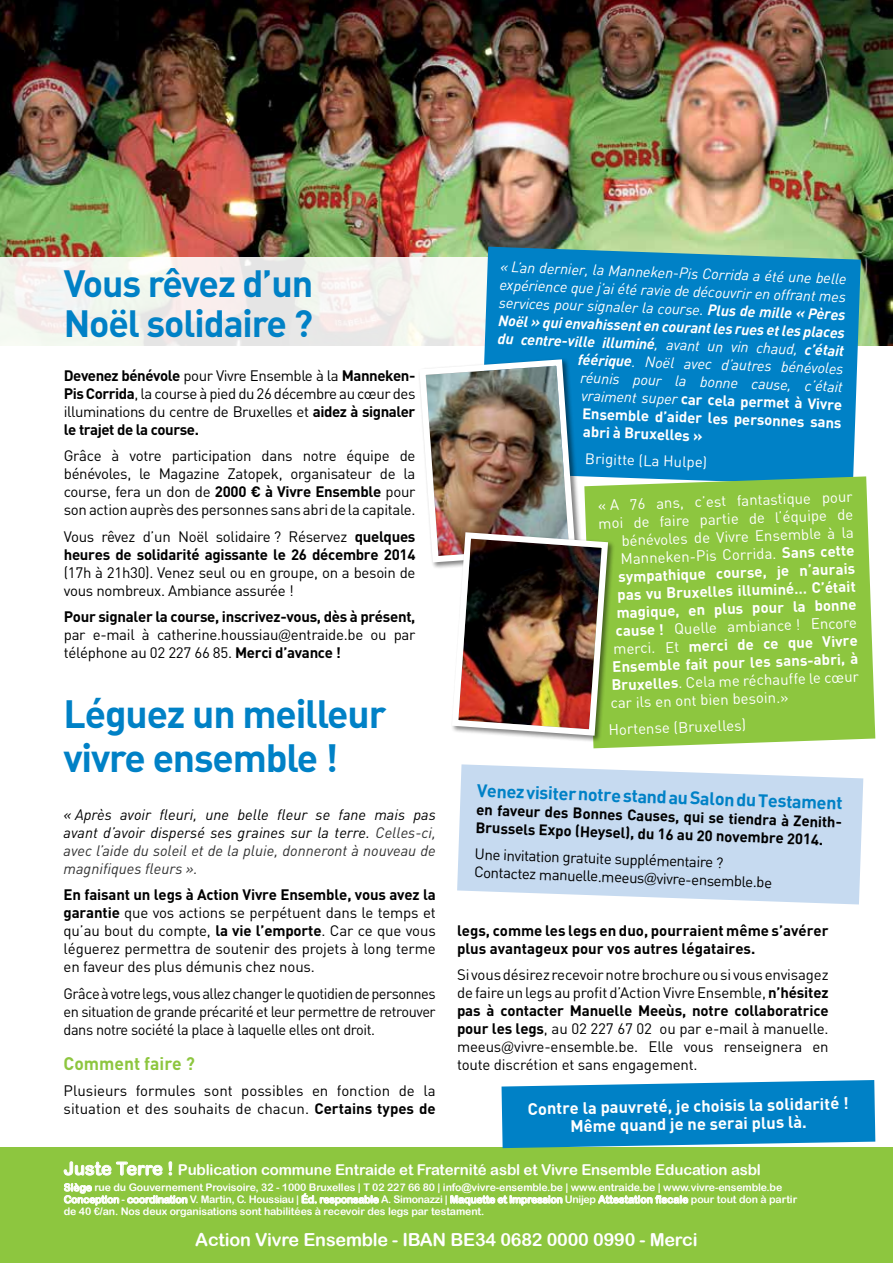
<style>
.page{position:relative;width:893px;height:1263px;background:#fff}
.page>*{position:absolute;margin:0;border:0;box-sizing:border-box;transform-origin:0 0}
.t1{font:39px "DIN Bold Alternate";letter-spacing:-.03em;color:#0081c6}
.t2{font:37.5px/40.5px "DIN Bold Alternate";letter-spacing:-.03em;color:#0081c6}
.t3{font:18px "Arial Rounded MT Bold";letter-spacing:-.01em;color:#fff}
.t4{font:700 18px "DIN";color:#0081c6}
.t5{font:700 18px "DIN";color:#8dc63f}
.t6{font:700 16.5px/18px "DIN";color:#fff;text-align:center}
.t7{font:15px/18px "DIN";letter-spacing:-.02em;color:#000;text-align:justify}
.t8{font:15px "DIN";color:#fff}
.t9{font:700 15px "DIN";color:#fff}
.t10{font:italic 15px "DIN";color:#fff}
.t11{font:700 15px/18px "DIN";color:#000}
.t12{font:italic 15px/18px "DIN";color:#000;text-align:justify}
.t13{font:italic 700 15px "DIN";color:#fff}
.t14{font:15px/18px "DIN";color:#000}
.t15{font:700 15px/18px "DIN";letter-spacing:-.02em;color:#000}
.t16{font:15px "Arial Rounded MT Bold";letter-spacing:-.01em;color:#fff}
.t17{font:10.5px/12px "Arial Rounded MT Bold";letter-spacing:-.01em;color:#fff}
.s1{font-weight:700}
.s2{font-weight:400}
.s3{font-family:"Dax";font-weight:500}
.s4{color:#323232}
.s5{font-weight:400;font-style:italic}
.s6{font-size:18px}
</style>
<div class="page">
<div style="left:0;top:1147px;width:893px;height:116px;background:#8dc63f"></div>
<svg style="left:64px;top:1161px;width:98px;height:14px"></svg>
<svg style="left:169px;top:1161px;width:3px;height:15px"></svg>
<svg style="left:64px;top:1183px;width:55px;height:23px"></svg>
<svg style="left:127px;top:1195px;width:61px;height:9px"></svg>
<svg style="left:302px;top:1193px;width:77px;height:13px"></svg>
<svg style="left:450px;top:1195px;width:112px;height:11px"></svg>
<svg style="left:598px;top:1195px;width:90px;height:9px"></svg>
<img style="left:0;top:0;width:893px;height:345px">
<svg style="left:0;top:257px;width:480px;height:89px;fill:#f3f1ed"></svg>
<div style="left:480px;top:247px;width:381px;height:229px;background:#0081c6"></div>
<div style="left:593px;top:476px;width:282px;height:272px;background:#8dc63f"></div>
<div style="left:451px;top:531px;width:164px;height:212px;background:#000;opacity:.5"></div>
<img style="left:419px;top:356px;width:192px;height:383px">
<svg style="left:501px;top:1080px;width:374px;height:68px;background:#178cc9"></svg>
<svg style="left:457px;top:764px;width:406px;height:140px;background:#cddef1"></svg>
<h2 class="t2" style="left:64px;top:261px;width:251px">Vous rêvez d’un<br>Noël solidaire ?</h2>
<p class="t7" style="left:64px;top:366px;width:353px"><span class="s1">Devenez bénévole</span> pour Vivre Ensemble à la <span class="s1">Manneken-Pis Corrida</span>, la course à pied du 26 décembre au cœur des illuminations du centre de Bruxelles et <span class="s1">aidez à signaler le trajet de la course.</span></p>
<p class="t7" style="left:64px;top:447px;width:353px">Grâce à votre participation dans notre équipe de bénévoles, le Magazine Zatopek, organisateur de la course, fera un don de <span class="s1">2000 € à Vivre Ensemble</span> pour son action auprès des personnes sans abri de la capitale.</p>
<p class="t15" style="left:64px;top:527px;width:353px"><span class="s2">Vous rêvez d’un Noël solidaire ? Réservez</span> quelques heures de solidarité agissante le 26 décembre 2014</p>
<p class="t7" style="left:64px;top:563px;width:353px">(17h à 21h30). Venez seul ou en groupe, on a besoin de vous nombreux. Ambiance assurée !</p>
<p class="t7" style="left:64px;top:608px;width:353px"><span class="s1">Pour signaler la course, inscrivez-vous, dès à présent, </span>par e-mail à catherine.houssiau<span class="s3">@</span>entraide.be ou par téléphone au 02 227 66 85. <span class="s1">Merci d’avance !</span></p>
<h1 class="t1" style="left:64px;top:689px;width:324px">Léguez un meilleur</h1>
<h1 class="t1" style="left:64px;top:732px;width:276px">vivre ensemble !</h1>
<p class="t12" style="left:64px;top:805px;width:374px">« Après avoir fleuri, une belle fleur se fane mais pas avant d’avoir dispersé ses graines sur la terre. <span class="s4">Celles-ci, avec l’aide du soleil et de la pluie, donneront à nouveau de magnifiques fleurs ».</span></p>
<p class="t7" style="left:64px;top:885px;width:374px"><span class="s1">En faisant un legs à Action Vivre Ensemble, vous avez la garantie</span> que vos actions se perpétuent dans le temps et qu’au bout du compte, <span class="s1">la vie l’emporte</span>. Car ce que vous léguerez permettra de soutenir des projets à long terme en faveur des plus démunis chez nous.</p>
<p class="t7" style="left:64px;top:984px;width:374px">Grâce à votre legs, vous allez changer le quotidien de personnes en situation de grande précarité et leur permettre de retrouver dans notre société la place à laquelle elles ont droit.</p>
<p class="t5" style="left:64px;top:1051px;width:133px">Comment faire ?</p>
<p class="t14" style="left:64px;top:1081px;width:374px">Plusieurs formules sont possibles en fonction de la situation et des souhaits de chacun. <span class="s1">Certains types de</span></p>
<p class="t10" style="left:501px;top:257px;width:348px;rotate:2deg">« L’an dernier, la Manneken-Pis Corrida a été une belle</p>
<p class="t10" style="left:500px;top:275px;width:348px;rotate:2deg">expérience que j’ai été ravie de découvrir en offrant mes</p>
<p class="t10" style="left:499px;top:293px;width:348px;rotate:2deg">services pour signaler la course. <span class="s1">Plus de mille « Pères</span></p>
<p class="t13" style="left:499px;top:311px;width:348px;rotate:2deg">Noël » qui envahissent en courant les rues et les places</p>
<p class="t13" style="left:498px;top:329px;width:348px;rotate:2deg">du centre-ville illuminé<span class="s2">, avant un vin chaud,</span> c’était</p>
<p class="t10" style="left:578px;top:350px;width:267px;rotate:2deg"><span class="s1">féérique</span>. Noël avec d’autres bénévoles</p>
<p class="t10" style="left:581px;top:368px;width:264px;rotate:2deg">réunis pour la bonne cause, c’était</p>
<p class="t9" style="left:582px;top:386px;width:263px;rotate:2deg"><span class="s5">vraiment super</span> car cela permet à Vivre</p>
<p class="t9" style="left:583px;top:404px;width:261px;rotate:2deg">Ensemble d’aider les personnes sans</p>
<p class="t9" style="left:583px;top:422px;width:121px;rotate:2deg">abri à Bruxelles »</p>
<p class="t8" style="left:585px;top:449px;width:124px;rotate:2deg">Brigitte (La Hulpe)</p>
<p class="t8" style="left:597px;top:496px;width:257px;rotate:-2deg">« A 76 ans, c’est fantastique pour</p>
<p class="t8" style="left:598px;top:514px;width:256px;rotate:-2deg">moi de faire partie de l’équipe de</p>
<p class="t8" style="left:621px;top:531px;width:234px;rotate:-2deg">bénévoles de Vivre Ensemble à la</p>
<p class="t8" style="left:620px;top:549px;width:235px;rotate:-2deg">Manneken-Pis Corrida. <span class="s1">Sans cette</span></p>
<p class="t9" style="left:618px;top:567px;width:238px;rotate:-2deg">sympathique course, je n’aurais</p>
<p class="t9" style="left:617px;top:585px;width:240px;rotate:-2deg">pas vu Bruxelles illuminé… C’était</p>
<p class="t9" style="left:616px;top:603px;width:241px;rotate:-2deg">magique, en plus pour la bonne</p>
<p class="t8" style="left:615px;top:621px;width:243px;rotate:-2deg"><span class="s1">cause !</span> Quelle ambiance ! Encore</p>
<p class="t9" style="left:613px;top:639px;width:246px;rotate:-2deg"><span class="s2">merci. Et</span> merci de ce que Vivre</p>
<p class="t9" style="left:612px;top:657px;width:248px;rotate:-2deg">Ensemble fait pour les sans-abri, à</p>
<p class="t8" style="left:611px;top:676px;width:249px;rotate:-2deg"><span class="s1">Bruxelles</span>. Cela me réchauffe le cœur</p>
<p class="t8" style="left:610px;top:694px;width:179px;rotate:-2deg">car ils en ont bien besoin.»</p>
<p class="t8" style="left:608px;top:720px;width:139px;rotate:-2deg">Hortense (Bruxelles)</p>
<p class="t4" style="left:477px;top:779px;width:367px;rotate:2deg">Venez visiter notre stand au Salon du Testament</p>
<p class="t11" style="left:477px;top:800px;width:368px;rotate:2deg">en faveur des Bonnes Causes, qui se tiendra à Zenith-<br>Brussels Expo (Heysel), du 16 au 20 novembre 2014.</p>
<p class="t7" style="left:475px;top:845px;width:300px;rotate:2deg">Une invitation gratuite supplémentaire ?<br>Contactez manuelle.meeus<span class="s3">@</span>vivre-ensemble.be</p>
<p class="t11" style="left:457px;top:921px;width:373px">legs, comme les legs en duo, pourraient même s’avérer plus avantageux pour vos autres légataires.</p>
<p class="t7" style="left:457px;top:965px;width:373px">Si vous désirez recevoir notre brochure ou si vous envisagez de faire un legs au profit d’Action Vivre Ensemble, <span class="s1">n’hésitez pas à contacter Manuelle Meeùs, notre collaboratrice pour les legs</span>, au 02 227 67 02 ou par e-mail à manuelle. meeus<span class="s3">@</span>vivre-ensemble.be. Elle vous renseignera en toute discrétion et sans engagement.</p>
<p class="t6" style="left:528px;top:1099px;width:323px;rotate:-1deg">Contre la pauvreté, je choisis la solidarité !<br>Même quand je ne serai plus là.</p>
<p class="t16" style="left:64px;top:1161px;width:698px"><span class="s6">Juste Terre !</span> Publication commune Entraide et Fraternité asbl et Vivre Ensemble Education asbl</p>
<p class="t17" style="left:64px;top:1181px;width:735px">Siège rue du Gouvernement Provisoire, 32 - 1000 Bruxelles | T 02 227 66 80 | info@vivre-ensemble.be | www.entraide.be | www.vivre-ensemble.be<br>Conception - coordination V. Martin, C. Houssiau | Éd. responsable A. Simonazzi | Maquette et Impression Unijep Attestation fiscale pour tout don à partir de 40 €/an. Nos deux organisations sont habilitées à recevoir des legs par testament.</p>
<p class="t3" style="left:195px;top:1229px;width:504px">Action Vivre Ensemble - IBAN BE34 0682 0000 0990 - Merci</p>
</div>
